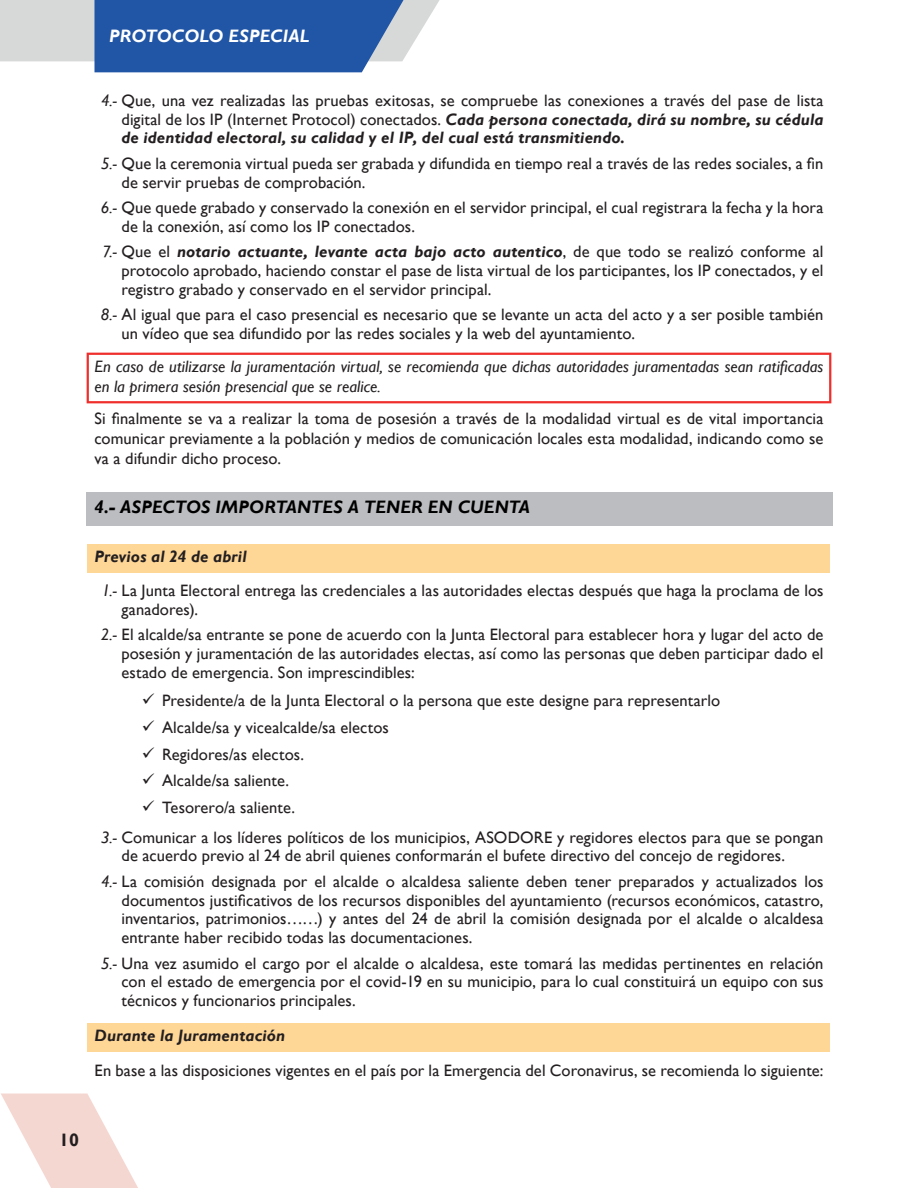
<style>
.page{position:relative;width:918px;height:1188px;background:#fff}
.page>*{position:absolute;margin:0;border:0;box-sizing:border-box;transform-origin:0 0}
.t1{font:italic 700 18px "Gill Sans";letter-spacing:.01em;color:#000}
.t2{font:italic 700 18px "Gill Sans";letter-spacing:.005em;color:#fff}
.t3{font:700 18px "Gill Sans";color:#231f20}
.t4{font:16.5px/18.8px "Gill Sans";letter-spacing:.005em;color:#231f20;text-align:justify}
.Fórmulas_con_Título{font:italic 16.5px/19.8px "Gill Sans";letter-spacing:.005em;color:#231f20}
.t5{font:italic 700 16.5px "Gill Sans";letter-spacing:.01em;color:#231f20}
.s1{font-style:italic}
.s2{font-weight:700;font-style:italic}
</style>
<div class="page">
<svg style="left:1px;top:1093px;width:137px;height:95px"></svg>
<svg style="left:0;top:0;width:440px;height:72px;background:#6385ba"></svg>
<div style="left:87px;top:353px;width:744px;height:50px;border:2px solid #ee2f2c"></div>
<div style="left:86px;top:492px;width:746px;height:34px;background:#bcbdc0"></div>
<div style="left:88px;top:544px;width:742px;height:29px;background:#fed696"></div>
<div style="left:88px;top:1023px;width:742px;height:28px;background:#fed696"></div>
<p class="t2" style="left:109px;top:25px;width:202px">PROTOCOLO ESPECIAL</p>
<p class="t4" style="left:122px;top:91px;width:704px;text-indent:-20px"><span class="s1">4.-</span> Que, una vez realizadas las pruebas exitosas, se compruebe las conexiones a través del pase de lista digital de los IP (Internet Protocol) conectados. <span class="s2">Cada persona conectada, dirá su nombre, su cédula de identidad electoral, su calidad y el IP, del cual está transmitiendo.</span></p>
<p class="t4" style="left:122px;top:154px;width:704px;text-indent:-20px"><span class="s1">5.-</span> Que la ceremonia virtual pueda ser grabada y difundida en tiempo real a través de las redes sociales, a fin de servir pruebas de comprobación.</p>
<p class="t4" style="left:122px;top:199px;width:704px;text-indent:-21px"><span class="s1">6.-</span> Que quede grabado y conservado la conexión en el servidor principal, el cual registrara la fecha y la hora de la conexión, así como los IP conectados.</p>
<p class="t4" style="left:122px;top:243px;width:704px;text-indent:-19px"><span class="s1">7.-</span> Que el <span class="s2">notario actuante, levante acta bajo acto autentico</span>, de que todo se realizó conforme al protocolo aprobado, haciendo constar el pase de lista virtual de los participantes, los IP conectados, y el registro grabado y conservado en el servidor principal.</p>
<p class="t4" style="left:122px;top:306px;width:704px;text-indent:-21px"><span class="s1">8.-</span> Al igual que para el caso presencial es necesario que se levante un acta del acto y a ser posible también un vídeo que sea difundido por las redes sociales y la web del ayuntamiento.</p>
<p class="Fórmulas_con_Título" style="left:94px;top:357px;width:730px">En caso de utilizarse la juramentación virtual, se recomienda que dichas autoridades juramentadas sean ratificadas en la primera sesión presencial que se realice.</p>
<p class="t4" style="left:94px;top:409px;width:731px;line-height:19.8px">Si finalmente se va a realizar la toma de posesión a través de la modalidad virtual es de vital importancia comunicar previamente a la población y medios de comunicación locales esta modalidad, indicando como se va a difundir dicho proceso.</p>
<p class="t1" style="left:94px;top:497px;width:437px">4.- ASPECTOS IMPORTANTES A TENER EN CUENTA</p>
<p class="t5" style="left:94px;top:547px;width:154px">Previos al 24 de abril</p>
<p class="t4" style="left:122px;top:581px;width:704px;text-indent:-20px"><span class="s1">1.-</span> La Junta Electoral entrega las credenciales a las autoridades electas después que haga la proclama de los ganadores).</p>
<p class="t4" style="left:122px;top:625px;width:703px;text-indent:-21px"><span class="s1">2.-</span> El alcalde/sa entrante se pone de acuerdo con la Junta Electoral para establecer hora y lugar del acto de posesión y juramentación de las autoridades electas, así como las personas que deben participar dado el estado de emergencia. Son imprescindibles:</p>
<p class="t4" style="left:162px;top:692px;width:560px">Presidente/a de la Junta Electoral o la persona que este designe para representarlo</p>
<p class="t4" style="left:162px;top:718px;width:228px">Alcalde/sa y vicealcalde/sa electos</p>
<p class="t4" style="left:162px;top:745px;width:143px">Regidores/as electos.</p>
<p class="t4" style="left:162px;top:772px;width:128px">Alcalde/sa saliente.</p>
<p class="t4" style="left:162px;top:798px;width:134px">Tesorero/a saliente.</p>
<p class="t4" style="left:122px;top:828px;width:703px;text-indent:-20px"><span class="s1">3.-</span> Comunicar a los líderes políticos de los municipios, ASODORE y regidores electos para que se pongan de acuerdo previo al 24 de abril quienes conformarán el bufete directivo del concejo de regidores.</p>
<p class="t4" style="left:122px;top:872px;width:704px;text-indent:-20px"><span class="s1">4.-</span> La comisión designada por el alcalde o alcaldesa saliente deben tener preparados y actualizados los documentos justificativos de los recursos disponibles del ayuntamiento (recursos económicos, catastro, inventarios, patrimonios……) y antes del 24 de abril la comisión designada por el alcalde o alcaldesa entrante haber recibido todas las documentaciones.</p>
<p class="t4" style="left:122px;top:954px;width:704px;text-indent:-20px"><span class="s1">5.-</span> Una vez asumido el cargo por el alcalde o alcaldesa, este tomará las medidas pertinentes en relación con el estado de emergencia por el covid-19 en su municipio, para lo cual constituirá un equipo con sus técnicos y funcionarios principales.</p>
<p class="t5" style="left:94px;top:1026px;width:192px">Durante la Juramentación</p>
<p class="t4" style="left:94px;top:1061px;width:731px">En base a las disposiciones vigentes en el país por la Emergencia del Coronavirus, se recomienda lo siguiente:</p>
<p class="t3" style="left:59px;top:1130px;width:21px">10</p>
</div>
